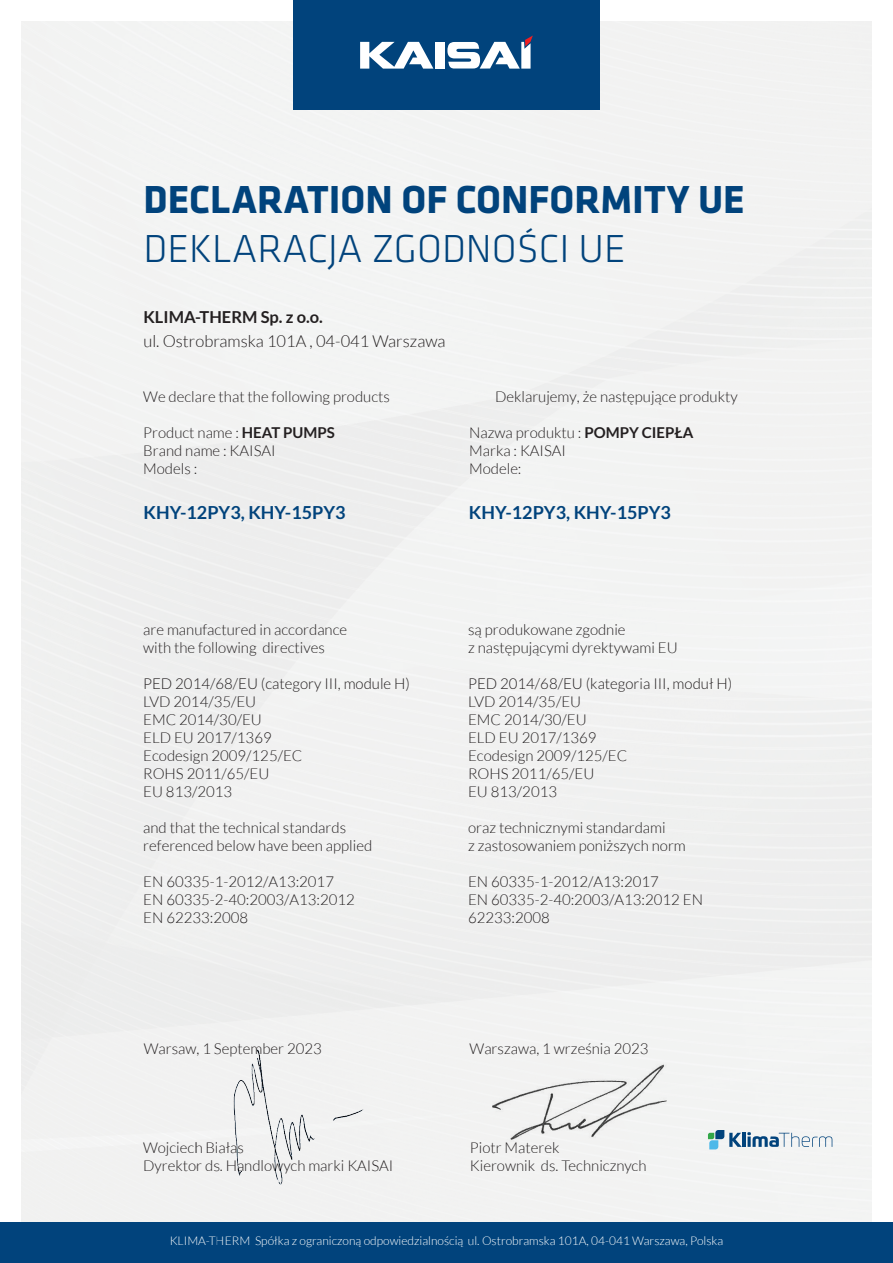
<style>
.page{position:relative;width:893px;height:1263px;background:#fff}
.page>*{position:absolute;margin:0;border:0;box-sizing:border-box;transform-origin:0 0}
.t1{font:700 40.5px "Klavika Basic";color:#01437c}
.t2{font:300 40.5px "Klavika Basic";color:#01437c}
.t3{font:700 18px "Lato";color:#01437c}
.t4{font:300 16.5px "Lato";color:#231f20}
.t5{font:700 16.5px "Lato";color:#231f20}
.t6{font:300 15px/18px "Lato";color:#231f20}
.t7{font:300 12px "Lato";color:#fff}
.s1{font-weight:700}
</style>
<div class="page">
<div style="left:21px;top:21px;width:851px;height:1201px;background:#f2f2f2"></div>
<svg style="left:708px;top:1130px;width:124px;height:19px"></svg>
<div style="left:0;top:1222px;width:893px;height:41px;background:#01437c"></div>
<div style="left:293px;top:0;width:307px;height:109px;background:#01437c"></div>
<svg style="left:360px;top:42px;width:73px;height:27px"></svg>
<div style="left:435px;top:42px;width:9px;height:27px;background:#fff"></div>
<svg style="left:447px;top:36px;width:86px;height:33px"></svg>
<div style="left:196px;top:1038px;width:180px;height:162px;background:#f1f1f1"></div>
<img style="left:491px;top:1058px;width:184px;height:93px">
<p class="t1" style="left:143px;top:171px;width:603px">DECLARATION OF CONFORMITY UE</p>
<p class="t2" style="left:143px;top:224px;width:484px">DEKLARACJA ZGODNOŚCI UE</p>
<p class="t5" style="left:143px;top:307px;width:181px">KLIMA-THERM Sp. z o.o.</p>
<p class="t4" style="left:143px;top:332px;width:304px">ul. Ostrobramska 101A , 04-041 Warszawa</p>
<p class="t6" style="left:143px;top:387px;width:248px">We declare that the following products</p>
<p class="t6" style="left:143px;top:423px;width:193px">Product name : <span class="s1">HEAT PUMPS<br></span>Brand name : KAISAI<br>Models :</p>
<p class="t3" style="left:144px;top:502px;width:204px">KHY-12PY3, KHY-15PY3</p>
<p class="t6" style="left:495px;top:387px;width:244px">Deklarujemy, że następujące produkty</p>
<p class="t6" style="left:469px;top:423px;width:226px">Nazwa produktu : <span class="s1">POMPY CIEPŁA<br></span>Marka : KAISAI<br>Modele:</p>
<p class="t3" style="left:469px;top:502px;width:204px">KHY-12PY3, KHY-15PY3</p>
<p class="t6" style="left:143px;top:621px;width:206px">are manufactured in accordance with the following directives</p>
<p class="t6" style="left:143px;top:675px;width:268px">PED 2014/68/EU (category III, module H)<br>LVD 2014/35/EU<br>EMC 2014/30/EU<br>ELD EU 2017/1369<br>Ecodesign 2009/125/EC<br>ROHS 2011/65/EU<br>EU 813/2013</p>
<p class="t6" style="left:143px;top:819px;width:231px">and that the technical standards referenced below have been applied</p>
<p class="t6" style="left:143px;top:873px;width:213px">EN 60335-1-2012/A13:2017<br>EN 60335-2-40:2003/A13:2012<br>EN 62233:2008</p>
<p class="t6" style="left:468px;top:621px;width:211px">są produkowane zgodnie<br>z następującymi dyrektywami EU</p>
<p class="t6" style="left:468px;top:675px;width:266px">PED 2014/68/EU (kategoria III, moduł H)<br>LVD 2014/35/EU<br>EMC 2014/30/EU<br>ELD EU 2017/1369<br>Ecodesign 2009/125/EC<br>ROHS 2011/65/EU<br>EU 813/2013</p>
<p class="t6" style="left:468px;top:819px;width:219px">oraz technicznymi standardami<br>z zastosowaniem poniższych norm</p>
<p class="t6" style="left:468px;top:873px;width:236px">EN 60335-1-2012/A13:2017<br>EN 60335-2-40:2003/A13:2012 EN<br>62233:2008</p>
<p class="t6" style="left:144px;top:1039px;width:180px">Warsaw, 1 September 2023</p>
<p class="t6" style="left:143px;top:1138px;width:102px">Wojciech Białas</p>
<p class="t6" style="left:143px;top:1156px;width:252px">Dyrektor ds. Handlowych marki KAISAI</p>
<p class="t6" style="left:470px;top:1039px;width:180px">Warszawa, 1 września 2023</p>
<p class="t6" style="left:470px;top:1138px;width:91px">Piotr Materek</p>
<p class="t6" style="left:470px;top:1156px;width:178px">Kierownik ds. Technicznych</p>
<p class="t7" style="left:170px;top:1234px;width:555px">KLIMA-THERM Spółka z ograniczoną odpowiedzialnością ul. Ostrobramska 101A, 04-041 Warszawa, Polska</p>
</div>
